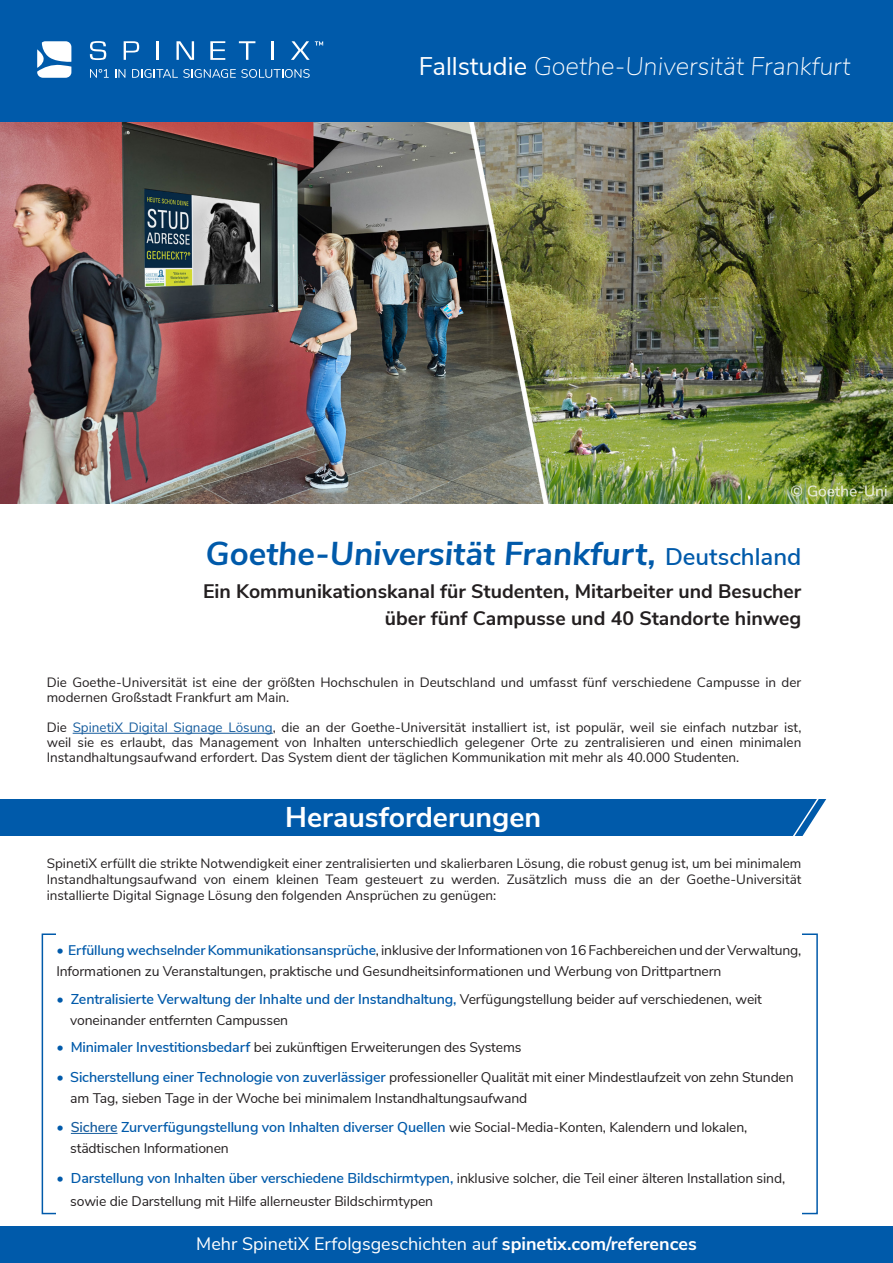
<style>
.page{position:relative;width:893px;height:1263px;background:#fff}
.page>*{position:absolute;margin:0;border:0;box-sizing:border-box;transform-origin:0 0}
.t1{font:italic 700 33px "Nunito Sans";color:#005aaa}
.t2{font:700 28.5px "Nunito Sans";color:#fff}
.t3{font:italic 200 25.5px "Nunito Sans";color:#fff}
.t4{font:700 19.5px/27px "Nunito Sans";color:#231f20;text-align:right}
.t5{font:18px "Nunito Sans";color:#fff}
.t6{font:600 14.25px "Nunito Sans";letter-spacing:-.01em;color:#005aaa}
.t7{font:13.95px/21px "Nunito Sans";letter-spacing:-.01em;color:#231f20}
.t8{font:13.5px/15px "Nunito Sans";color:#231f20;text-align:justify}
.s1{font-weight:400;font-style:normal}
.s2{font-weight:600;font-style:normal;font-size:24px}
.s3{color:#175d9e}
.s4{font-size:14.25px;color:#005aaa}
.s5{font-weight:600;color:#005aaa}
.s6{font-weight:400}
.s7{font-weight:400;font-size:13.95px;color:#231f20}
.s8{font-weight:600;font-size:14.25px;color:#005aaa}
.s9{font-weight:700}
</style>
<div class="page">
<div style="left:0;top:799px;width:840px;height:36px;background:#005aaa"></div>
<svg style="left:789px;top:799px;width:51px;height:37px"></svg>
<hr style="left:73px;top:733px;width:200px;height:1px;background:#175d9e">
<div style="left:0;top:1226px;width:893px;height:37px;background:#005aaa"></div>
<div style="left:0;top:0;width:893px;height:123px;background:#005aaa"></div>
<svg style="left:90px;top:69px;width:19px;height:9px"></svg>
<svg style="left:115px;top:69px;width:10px;height:9px"></svg>
<svg style="left:132px;top:69px;width:178px;height:9px"></svg>
<svg style="left:90px;top:41px;width:16px;height:19px"></svg>
<svg style="left:124px;top:41px;width:15px;height:19px"></svg>
<svg style="left:176px;top:41px;width:18px;height:19px"></svg>
<svg style="left:210px;top:41px;width:15px;height:19px"></svg>
<svg style="left:239px;top:41px;width:16px;height:19px"></svg>
<hr style="left:156px;top:41px;width:3px;height:19px;background:#fff">
<svg style="left:272px;top:41px;width:2px;height:19px"></svg>
<svg style="left:291px;top:41px;width:32px;height:19px"></svg>
<svg style="left:37px;top:41px;width:34px;height:37px"></svg>
<hr style="left:71px;top:1133px;width:46px;height:1px;background:#175d9e">
<img style="left:0;top:123px;width:893px;height:381px">
<p class="t3" style="left:419px;top:47px;width:433px"><span class="s1">Fallstudie</span> Goethe-Universität Frankfurt</p>
<p class="t1" style="left:206px;top:529px;width:597px">Goethe-Universität Frankfurt, <span class="s2">Deutschland</span></p>
<p class="t4" style="left:203px;top:576px;width:600px">Ein Kommunikationskanal für Studenten, Mitarbeiter und Besucher über fünf Campusse und 40 Standorte hinweg</p>
<p class="t8" style="left:47px;top:674px;width:756px">Die Goethe-Universität ist eine der größten Hochschulen in Deutschland und umfasst fünf verschiedene Campusse in der modernen Großstadt Frankfurt am Main.</p>
<p class="t8" style="left:47px;top:719px;width:756px">Die <span class="s3">SpinetiX Digital Signage Lösung</span>, die an der Goethe-Universität installiert ist, ist populär, weil sie einfach nutzbar ist, weil sie es erlaubt, das Management von Inhalten unterschiedlich gelegener Orte zu zentralisieren und einen minimalen Instandhaltungsaufwand erfordert. Das System dient der täglichen Kommunikation mit mehr als 40.000 Studenten.</p>
<p class="t2" style="left:285px;top:797px;width:258px">Herausforderungen</p>
<p class="t8" style="left:47px;top:854px;width:756px;line-height:16.2px">SpinetiX erfüllt die strikte Notwendigkeit einer zentralisierten und skalierbaren Lösung, die robust genug ist, um bei minimalem Instandhaltungsaufwand von einem kleinen Team gesteuert zu werden. Zusätzlich muss die an der Goethe-Universität installierte Digital Signage Lösung den folgenden Ansprüchen zu genügen:</p>
<p class="t7" style="left:56px;top:939px;width:746px"><span class="s4">•</span> <span class="s5">Erfüllung wechselnder Kommunikationsansprüche</span>, inklusive der Informationen von 16 Fachbereichen und der Verwaltung,<br>Informationen zu Veranstaltungen, praktische und Gesundheitsinformationen und Werbung von Drittpartnern</p>
<p class="t6" style="left:56px;top:988px;width:707px"><span class="s6">•</span> Zentralisierte Verwaltung der Inhalte und der Instandhaltung, <span class="s7">Verfügungstellung beider auf verschiedenen, weit</span></p>
<p class="t7" style="left:70px;top:1009px;width:219px">voneinander entfernten Campussen</p>
<p class="t7" style="left:56px;top:1036px;width:467px"><span class="s4">•</span> <span class="s8">Minimaler Investitionsbedarf</span> bei zukünftigen Erweiterungen des Systems</p>
<p class="t7" style="left:56px;top:1066px;width:739px"><span class="s4">•</span> <span class="s8">Sicherstellung einer Technologie von zuverlässiger</span> professioneller Qualität mit einer Mindestlaufzeit von zehn Stunden</p>
<p class="t7" style="left:70px;top:1087px;width:458px">am Tag, sieben Tage in der Woche bei minimalem Instandhaltungsaufwand</p>
<p class="t6" style="left:56px;top:1117px;width:692px"><span class="s6">•</span> <span class="s3">Sichere</span> Zurverfügungstellung von Inhalten diverser Quellen <span class="s7">wie Social-Media-Konten, Kalendern und lokalen,</span></p>
<p class="t7" style="left:70px;top:1137px;width:160px">städtischen Informationen</p>
<p class="t6" style="left:56px;top:1168px;width:730px"><span class="s6">•</span> Darstellung von Inhalten über verschiedene Bildschirmtypen, <span class="s7">inklusive solcher, die Teil einer älteren Installation sind,</span></p>
<p class="t7" style="left:70px;top:1189px;width:364px">sowie die Darstellung mit Hilfe allerneuster Bildschirmtypen</p>
<p class="t5" style="left:196px;top:1230px;width:502px">Mehr SpinetiX Erfolgsgeschichten auf <span class="s9">spinetix.com/references</span></p>
</div>
